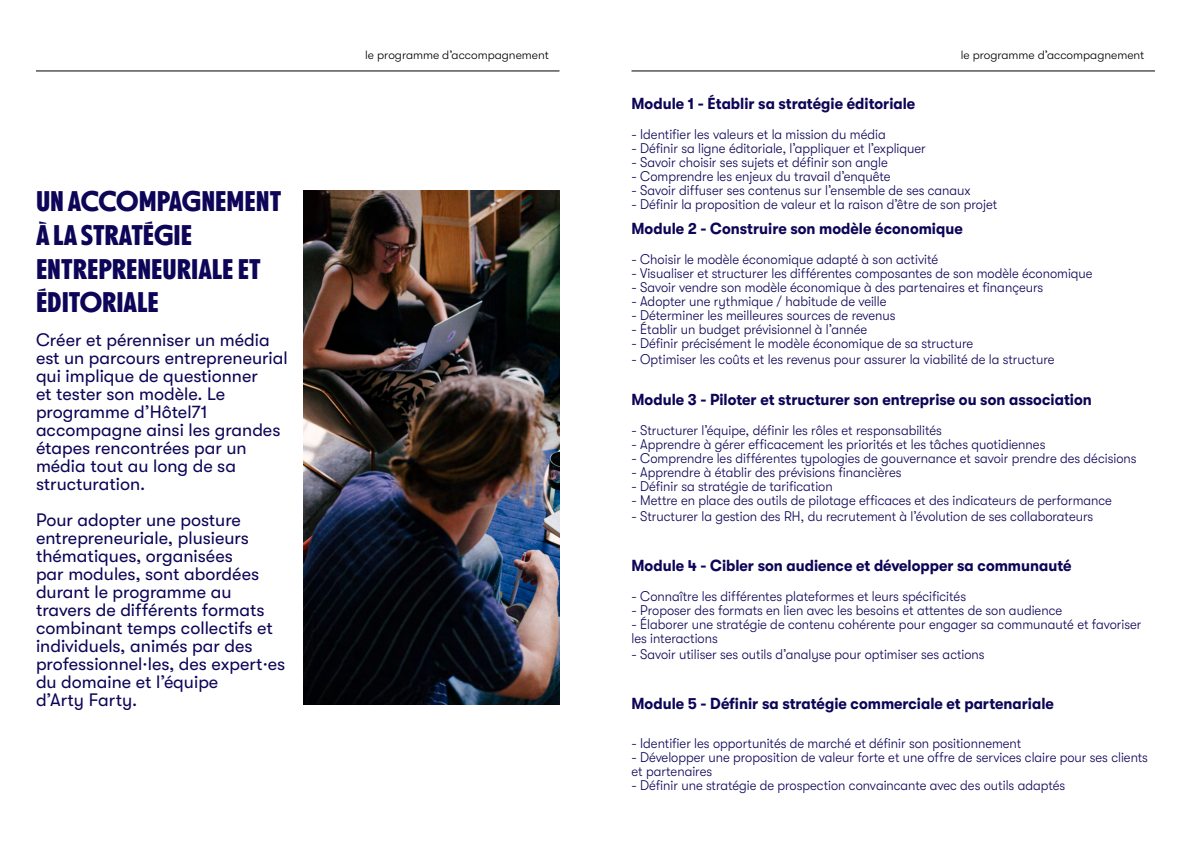
<style>
.page{position:relative;width:1191px;height:842px;background:#fff}
.page>*{position:absolute;margin:0;border:0;box-sizing:border-box;transform-origin:0 0}
.t1{font:700 28px/33.6px "NEXT Poster";color:#0d0557}
.t2{font:18px/18px "GT Walsheim Pro";color:#0d0557}
.t3{font:700 16px "GT Walsheim Pro";color:#0d0557;scale:.93 1}
.t4{font:300 14px/14px "GT Walsheim Pro";color:#0d0557;scale:.93 1}
.t5{font:300 12px "GT Walsheim Pro";color:#000}
</style>
<div class="page">
<hr style="left:36px;top:70px;width:523px;height:1px;background:#000">
<hr style="left:631px;top:70px;width:524px;height:1px;background:#000">
<img style="left:304px;top:190px;width:255px;height:514px">
<h1 class="t1" style="left:36px;top:185px;width:247px">UN ACCOMPAGNEMENT<br>À LA STRATÉGIE<br>ENTREPRENEURIALE ET<br>ÉDITORIALE</h1>
<p class="t2" style="left:36px;top:331px;width:253px">Créer et pérenniser un média est un parcours entrepreneurial qui implique de questionner<br>et tester son modèle. Le programme d’Hôtel71 accompagne ainsi les grandes étapes rencontrées par un média tout au long de sa structuration.</p>
<p class="t2" style="left:36px;top:511px;width:251px">Pour adopter une posture entrepreneuriale, plusieurs thématiques, organisées<br>par modules, sont abordées durant le programme au travers de différents formats combinant temps collectifs et individuels, animés par des professionnel·les, des expert·es du domaine et l’équipe<br>d’Arty Farty.</p>
<p class="t5" style="left:365px;top:48px;width:185px">le programme d’accompagnement</p>
<p class="t5" style="left:960px;top:48px;width:185px">le programme d’accompagnement</p>
<p class="t3" style="left:631px;top:95px;width:307px">Module 1 - Établir sa stratégie éditoriale</p>
<p class="t4" style="left:631px;top:127px;width:275px">- Identifier les valeurs et la mission du média</p>
<p class="t4" style="left:631px;top:141px;width:318px">- Définir sa ligne éditoriale, l’appliquer et l’expliquer</p>
<p class="t4" style="left:631px;top:155px;width:277px">- Savoir choisir ses sujets et définir son angle</p>
<p class="t4" style="left:631px;top:169px;width:280px">- Comprendre les enjeux du travail d’enquête</p>
<p class="t4" style="left:631px;top:183px;width:366px">- Savoir diffuser ses contenus sur l’ensemble de ses canaux</p>
<p class="t4" style="left:631px;top:197px;width:395px">- Définir la proposition de valeur et la raison d’être de son projet</p>
<p class="t3" style="left:631px;top:220px;width:358px">Module 2 - Construire son modèle économique</p>
<p class="t4" style="left:631px;top:252px;width:331px">- Choisir le modèle économique adapté à son activité</p>
<p class="t4" style="left:631px;top:266px;width:497px">- Visualiser et structurer les différentes composantes de son modèle économique</p>
<p class="t4" style="left:631px;top:280px;width:444px">- Savoir vendre son modèle économique à des partenaires et finançeurs</p>
<p class="t4" style="left:631px;top:294px;width:276px">- Adopter une rythmique / habitude de veille</p>
<p class="t4" style="left:631px;top:308px;width:285px">- Déterminer les meilleures sources de revenus</p>
<p class="t4" style="left:631px;top:322px;width:255px">- Établir un budget prévisionnel à l’année</p>
<p class="t4" style="left:631px;top:336px;width:369px">- Définir précisément le modèle économique de sa structure</p>
<p class="t4" style="left:631px;top:352px;width:456px">- Optimiser les coûts et les revenus pour assurer la viabilité de la structure</p>
<p class="t3" style="left:631px;top:391px;width:496px">Module 3 - Piloter et structurer son entreprise ou son association</p>
<p class="t4" style="left:631px;top:423px;width:335px">- Structurer l’équipe, définir les rôles et responsabilités</p>
<p class="t4" style="left:631px;top:437px;width:446px">- Apprendre à gérer efficacement les priorités et les tâches quotidiennes</p>
<p class="t4" style="left:631px;top:451px;width:544px">- Comprendre les différentes typologies de gouvernance et savoir prendre des décisions</p>
<p class="t4" style="left:631px;top:465px;width:292px">- Apprendre à établir des prévisions financières</p>
<p class="t4" style="left:631px;top:479px;width:218px">- Définir sa stratégie de tarification</p>
<p class="t4" style="left:631px;top:493px;width:518px">- Mettre en place des outils de pilotage efficaces et des indicateurs de performance</p>
<p class="t4" style="left:631px;top:509px;width:498px">- Structurer la gestion des RH, du recrutement à l’évolution de ses collaborateurs</p>
<p class="t3" style="left:631px;top:557px;width:475px">Module 4 - Cibler son audience et développer sa communauté</p>
<p class="t4" style="left:631px;top:589px;width:361px">- Connaître les différentes plateformes et leurs spécificités</p>
<p class="t4" style="left:631px;top:603px;width:464px">- Proposer des formats en lien avec les besoins et attentes de son audience</p>
<p class="t4" style="left:631px;top:617px;width:550px">- Élaborer une stratégie de contenu cohérente pour engager sa communauté et favoriser les interactions</p>
<p class="t4" style="left:631px;top:647px;width:381px">- Savoir utiliser ses outils d’analyse pour optimiser ses actions</p>
<p class="t3" style="left:631px;top:695px;width:456px">Module 5 - Définir sa stratégie commerciale et partenariale</p>
<p class="t4" style="left:631px;top:736px;width:420px">- Identifier les opportunités de marché et définir son positionnement</p>
<p class="t4" style="left:631px;top:750px;width:557px">- Développer une proposition de valeur forte et une offre de services claire pour ses clients et partenaires</p>
<p class="t4" style="left:631px;top:778px;width:468px">- Définir une stratégie de prospection convaincante avec des outils adaptés</p>
</div>
